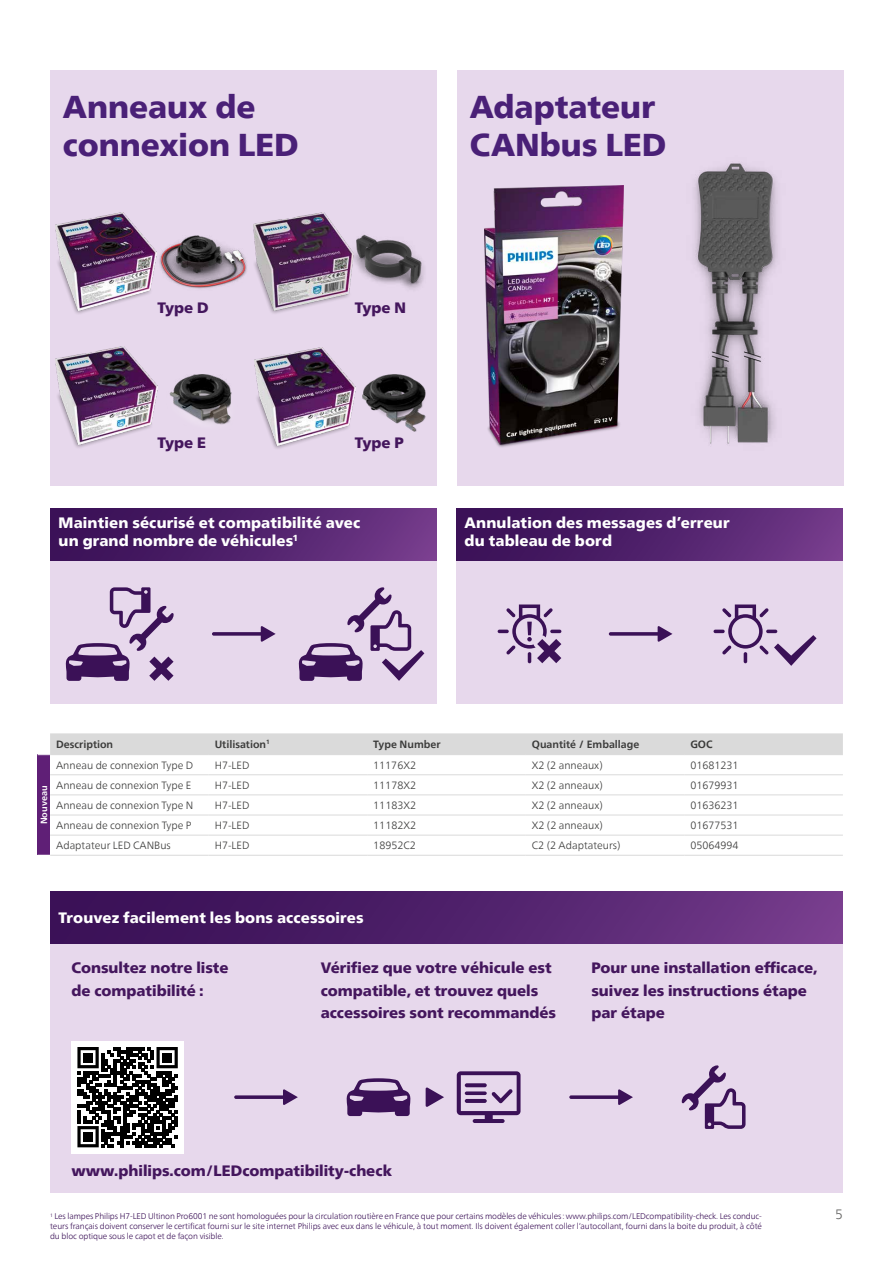
<style>
.page{position:relative;width:893px;height:1263px;background:#fff}
.page>*{position:absolute;margin:0;border:0;box-sizing:border-box;transform-origin:0 0}
.t1{font:900 31.5px/37.5px "Neue Frutiger World";color:#4a2077}
.t2{font:900 15px/22.5px "Neue Frutiger World";color:#44165d}
.t3{font:900 15px/18px "Neue Frutiger World";letter-spacing:.01em;color:#fff}
.t4{font:300 13.5px "Neue Frutiger World";color:#636362}
.t5{font:300 10.5px "Neue Frutiger World";color:#3b3b3a}
.t6{font:700 10.5px "Neue Frutiger World";color:#3b3b3a}
.t7{font:700 9px "Neue Frutiger World";color:#fff}
.t8{font:300 8.25px/9.9px "Neue Frutiger World";letter-spacing:-.01em;color:#3b1157;text-align:justify}
</style>
<div class="page">
<div style="left:50px;top:561px;width:387px;height:142px;background:#e7d8ec"></div>
<div style="left:50px;top:944px;width:793px;height:248px;background:#e7d8ec"></div>
<div style="left:456px;top:561px;width:387px;height:142px;background:#e7d8ec"></div>
<div style="left:50px;top:508px;width:387px;height:53px;background:linear-gradient(to right,#330c51,#703988)"></div>
<div style="left:50px;top:891px;width:793px;height:53px;background:linear-gradient(to right,#320b50,#723a8a)"></div>
<div style="left:456px;top:508px;width:387px;height:53px;background:linear-gradient(to right,#330c51,#703988)"></div>
<div style="left:50px;top:71px;width:387px;height:415px;background:#e7d8ec"></div>
<img style="left:354px;top:234px;width:70px;height:56px">
<div style="left:457px;top:71px;width:387px;height:415px;background:#e7d8ec"></div>
<img style="left:484px;top:186px;width:139px;height:261px">
<img style="left:694px;top:163px;width:84px;height:281px">
<img style="left:55px;top:212px;width:101px;height:102px">
<img style="left:56px;top:347px;width:101px;height:101px">
<img style="left:254px;top:213px;width:100px;height:101px">
<img style="left:255px;top:347px;width:101px;height:102px">
<img style="left:156px;top:235px;width:91px;height:54px">
<img style="left:169px;top:375px;width:63px;height:50px">
<img style="left:363px;top:375px;width:63px;height:56px">
<div style="left:38px;top:755px;width:12px;height:100px;background:#5f1f76"></div>
<hr style="left:50px;top:774px;width:159px;height:1px;background:#dadada">
<hr style="left:209px;top:774px;width:158px;height:1px;background:#dadada">
<hr style="left:367px;top:774px;width:159px;height:1px;background:#dadada">
<hr style="left:526px;top:774px;width:158px;height:1px;background:#dadada">
<hr style="left:684px;top:774px;width:159px;height:1px;background:#dadada">
<hr style="left:50px;top:795px;width:159px;height:1px;background:#dadada">
<hr style="left:209px;top:795px;width:158px;height:1px;background:#dadada">
<hr style="left:367px;top:795px;width:159px;height:1px;background:#dadada">
<hr style="left:526px;top:795px;width:158px;height:1px;background:#dadada">
<hr style="left:684px;top:795px;width:159px;height:1px;background:#dadada">
<hr style="left:50px;top:815px;width:159px;height:1px;background:#dadada">
<hr style="left:209px;top:815px;width:158px;height:1px;background:#dadada">
<hr style="left:367px;top:815px;width:159px;height:1px;background:#dadada">
<hr style="left:526px;top:815px;width:158px;height:1px;background:#dadada">
<hr style="left:684px;top:815px;width:159px;height:1px;background:#dadada">
<hr style="left:50px;top:835px;width:159px;height:1px;background:#dadada">
<hr style="left:209px;top:835px;width:158px;height:1px;background:#dadada">
<hr style="left:367px;top:835px;width:159px;height:1px;background:#dadada">
<hr style="left:526px;top:835px;width:158px;height:1px;background:#dadada">
<hr style="left:684px;top:835px;width:159px;height:1px;background:#dadada">
<hr style="left:50px;top:855px;width:159px;height:1px;background:#dadada">
<hr style="left:209px;top:855px;width:158px;height:1px;background:#dadada">
<hr style="left:367px;top:855px;width:159px;height:1px;background:#dadada">
<hr style="left:526px;top:855px;width:158px;height:1px;background:#dadada">
<hr style="left:684px;top:855px;width:159px;height:1px;background:#dadada">
<div style="left:38px;top:733px;width:805px;height:22px;background:#dadada"></div>
<svg style="left:498px;top:604px;width:63px;height:59px"></svg>
<svg style="left:609px;top:626px;width:63px;height:16px"></svg>
<svg style="left:212px;top:626px;width:64px;height:16px"></svg>
<svg style="left:713px;top:604px;width:104px;height:62px"></svg>
<div style="left:71px;top:1041px;width:113px;height:112px;background:#fff"></div>
<svg style="left:77px;top:1047px;width:101px;height:100px"></svg>
<div style="left:84px;top:1053px;width:9px;height:9px;background:#000"></div>
<div style="left:163px;top:1053px;width:9px;height:9px;background:#000"></div>
<div style="left:84px;top:1132px;width:9px;height:9px;background:#000"></div>
<svg style="left:569px;top:1089px;width:64px;height:16px"></svg>
<svg style="left:234px;top:1089px;width:64px;height:16px"></svg>
<svg style="left:346px;top:1078px;width:65px;height:38px"></svg>
<svg style="left:426px;top:1087px;width:18px;height:20px"></svg>
<svg style="left:457px;top:1071px;width:63px;height:52px"></svg>
<svg style="left:682px;top:1065px;width:63px;height:64px"></svg>
<svg style="left:299px;top:587px;width:125px;height:94px"></svg>
<svg style="left:66px;top:587px;width:108px;height:94px"></svg>
<h1 class="t1" style="left:63px;top:89px;width:237px">Anneaux de connexion LED</h1>
<h1 class="t1" style="left:470px;top:89px;width:198px">Adaptateur<br>CANbus LED</h1>
<h2 class="t2" style="left:157px;top:297px;width:53px">Type D</h2>
<h2 class="t2" style="left:157px;top:432px;width:50px">Type E</h2>
<h2 class="t2" style="left:355px;top:297px;width:53px">Type N</h2>
<h2 class="t2" style="left:355px;top:432px;width:51px">Type P</h2>
<h2 class="t3" style="left:59px;top:514px;width:303px">Maintien sécurisé et compatibilité avec un grand nombre de véhicules<sup>1</sup></h2>
<h2 class="t3" style="left:465px;top:514px;width:267px">Annulation des messages d’erreur du tableau de bord</h2>
<p class="t7" style="left:36px;top:824px;width:40px;rotate:-90deg">Nouveau</p>
<p class="t6" style="left:56px;top:734px;width:59px">Description</p>
<p class="t6" style="left:215px;top:734px;width:57px">Utilisation<sup>1</sup></p>
<p class="t6" style="left:373px;top:734px;width:69px">Type Number</p>
<p class="t6" style="left:532px;top:734px;width:109px">Quantité / Emballage</p>
<p class="t6" style="left:690px;top:734px;width:24px">GOC</p>
<p class="t5" style="left:56px;top:757px;width:139px">Anneau de connexion Type D</p>
<p class="t5" style="left:215px;top:757px;width:36px">H7-LED</p>
<p class="t5" style="left:373px;top:757px;width:44px">11176X2</p>
<p class="t5" style="left:532px;top:757px;width:72px">X2 (2 anneaux)</p>
<p class="t5" style="left:690px;top:757px;width:50px">01681231</p>
<p class="t5" style="left:56px;top:777px;width:137px">Anneau de connexion Type E</p>
<p class="t5" style="left:215px;top:777px;width:36px">H7-LED</p>
<p class="t5" style="left:373px;top:777px;width:44px">11178X2</p>
<p class="t5" style="left:532px;top:777px;width:72px">X2 (2 anneaux)</p>
<p class="t5" style="left:690px;top:777px;width:50px">01679931</p>
<p class="t5" style="left:56px;top:797px;width:139px">Anneau de connexion Type N</p>
<p class="t5" style="left:215px;top:797px;width:36px">H7-LED</p>
<p class="t5" style="left:373px;top:797px;width:44px">11183X2</p>
<p class="t5" style="left:532px;top:797px;width:72px">X2 (2 anneaux)</p>
<p class="t5" style="left:690px;top:797px;width:50px">01636231</p>
<p class="t5" style="left:56px;top:817px;width:137px">Anneau de connexion Type P</p>
<p class="t5" style="left:215px;top:817px;width:36px">H7-LED</p>
<p class="t5" style="left:373px;top:817px;width:44px">11182X2</p>
<p class="t5" style="left:532px;top:817px;width:72px">X2 (2 anneaux)</p>
<p class="t5" style="left:690px;top:817px;width:50px">01677531</p>
<p class="t5" style="left:56px;top:837px;width:116px">Adaptateur LED CANBus</p>
<p class="t5" style="left:215px;top:837px;width:36px">H7-LED</p>
<p class="t5" style="left:373px;top:837px;width:44px">18952C2</p>
<p class="t5" style="left:532px;top:837px;width:90px">C2 (2 Adaptateurs)</p>
<p class="t5" style="left:690px;top:837px;width:50px">05064994</p>
<h2 class="t3" style="left:59px;top:909px;width:307px">Trouvez facilement les bons accessoires</h2>
<h2 class="t2" style="left:71px;top:957px;width:159px">Consultez notre liste de compatibilité :</h2>
<h2 class="t2" style="left:321px;top:957px;width:237px">Vérifiez que votre véhicule est compatible, et trouvez quels accessoires sont recommandés</h2>
<h2 class="t2" style="left:591px;top:957px;width:228px">Pour une installation efficace, suivez les instructions étape par étape</h2>
<h2 class="t2" style="left:71px;top:1159px;width:322px">www.philips.com/LEDcompatibility-check</h2>
<p class="t8" style="left:50px;top:1211px;width:713px"><sup>1</sup> Les lampes Philips H7-LED Ultinon Pro6001 ne sont homologuées pour la circulation routière en France que pour certains modèles de véhicules : www.philips.com/LEDcompatibility-check. Les conduc&shy;teurs français doivent conserver le certificat fourni sur le site internet Philips avec eux dans le véhicule, à tout moment. Ils doivent également coller l‘autocollant, fourni dans la boite du produit, à côté du bloc optique sous le capot et de façon visible.</p>
<h3 class="t4" style="left:835px;top:1204px;width:9px">5</h3>
</div>
